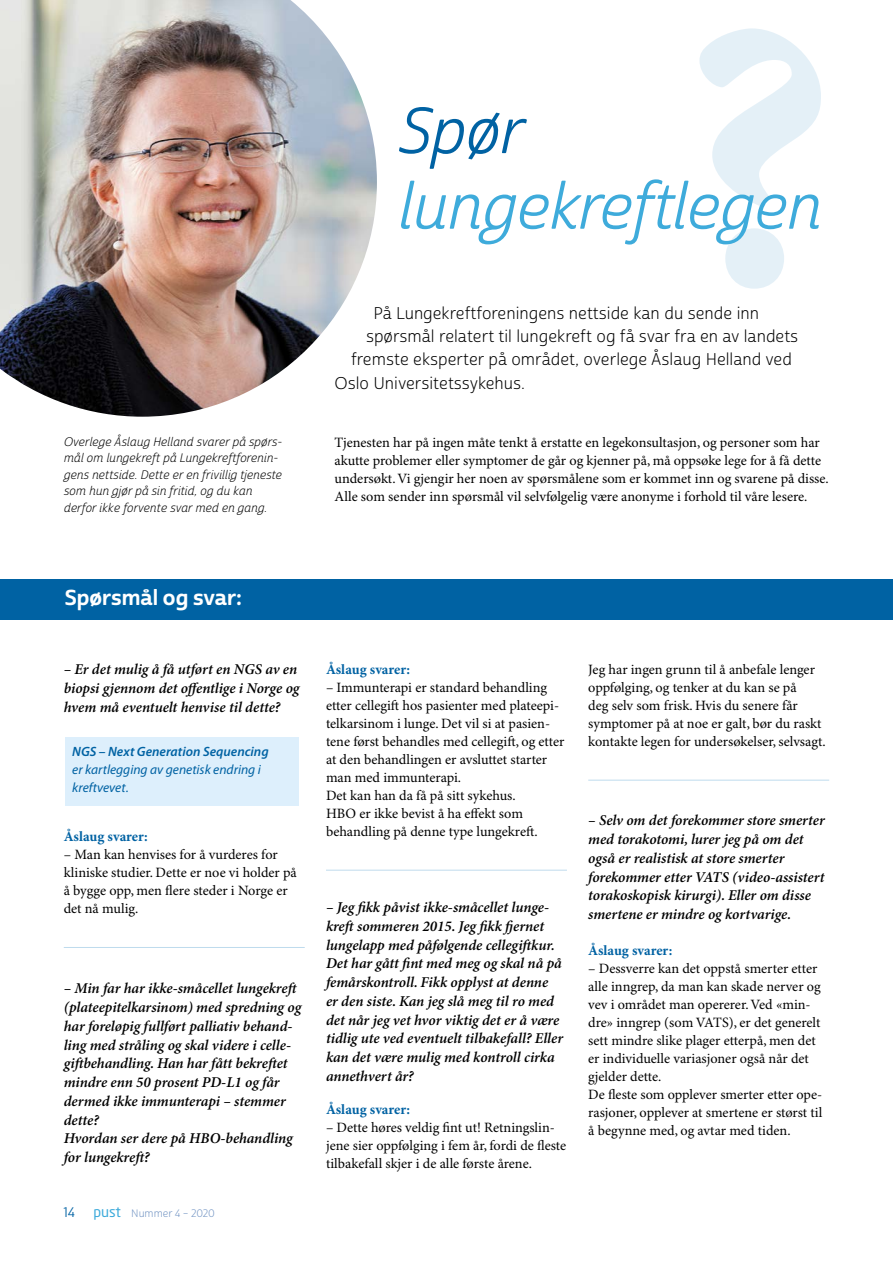
<style>
.page{position:relative;width:893px;height:1263px;background:#fff}
.page>*{position:absolute;margin:0;border:0;box-sizing:border-box;transform-origin:0 0}
.t1{font:700 384.3px "Minion Pro";color:#bfdbed}
.t2{font:63px "Cabrito Sans Nor Reg It";letter-spacing:-.015em;color:#3eabdb}
.t3{font:63px "Cabrito Sans Nor Reg It";color:#0062a3}
.t4{font:21px "Cabrito Sans Nor Bol";color:#fff}
.t5{font:16.5px "Cabrito Sans Nor Boo";color:#000}
.t6{font:italic 600 15px/18.8px "Minion Pro";letter-spacing:-.005em;color:#000}
.t7{font:14.25px/18px "Minion Pro";color:#000}
.t8{font:700 14.25px "Minion Pro";letter-spacing:-.005em;color:#0062a3}
.t9{font:italic 13.5px/18px "Myriad Pro";color:#0062a3}
.t10{font:italic 600 13.5px "Myriad Pro";color:#0062a3}
.t11{font:13.5px "Cabrito Sans Nor Reg";color:#0062a3}
.t12{font:12px/16.5px "Cabrito Sans Nor Boo It";color:#000}
.t13{font:10.5px "Cabrito Sans Nor Boo";color:#7294c3}
.s1{font-family:"Minion Pro";font-size:14.25px}
.s2{font-family:"Neo Sans W1 G";font-size:14.25px;color:#3eabdb}
</style>
<div class="page">
<div style="left:65px;top:737px;width:233px;height:68px;background:#ddeffc"></div>
<hr style="left:64px;top:947px;width:241px;height:1px;background:#bfdbed">
<hr style="left:326px;top:870px;width:241px;height:1px;background:#bfdbed">
<hr style="left:588px;top:780px;width:241px;height:1px;background:#bfdbed">
<div style="left:0;top:579px;width:893px;height:41px;background:#0062a3"></div>
<img style="left:0;top:0;width:377px;height:417px">
<p class="t12" style="left:64px;top:434px;width:220px">Overlege Åslaug Helland svarer på spørs&shy;mål om lungekreft på Lungekreftforenin&shy;gens nettside. Dette er en frivillig tjeneste som hun gjør på sin fritid, og du kan derfor ikke forvente svar med en gang.</p>
<h1 class="t1" style="left:682px;top:-68px;width:155px">?</h1>
<h2 class="t3" style="left:398px;top:93px;width:127px">Spør</h2>
<h2 class="t2" style="left:398px;top:169px;width:425px">lungekreftlegen</h2>
<p class="t5" style="left:373px;top:303px;width:387px">På Lungekreftforeningens nettside kan du sende inn</p>
<p class="t5" style="left:366px;top:326px;width:434px">spørsmål relatert til lungekreft og få svar fra en av landets</p>
<p class="t5" style="left:351px;top:350px;width:442px">fremste eksperter på området, overlege Åslaug Helland ved</p>
<p class="t5" style="left:334px;top:373px;width:192px">Oslo Universitetssykehus.</p>
<p class="t7" style="left:334px;top:434px;width:496px">Tjenesten har på ingen måte tenkt å erstatte en legekonsultasjon, og personer som har akutte problemer eller symptomer de går og kjenner på, må oppsøke lege for å få dette undersøkt. Vi gjengir her noen av spørsmålene som er kommet inn og svarene på disse.<br>Alle som sender inn spørsmål vil selvfølgelig være anonyme i forhold til våre lesere.</p>
<h3 class="t4" style="left:65px;top:585px;width:179px">Spørsmål og svar:</h3>
<p class="t6" style="left:64px;top:661px;width:237px">– Er det mulig å få utført en NGS av en biopsi gjennom det offentlige i Norge og hvem må eventuelt henvise til dette?</p>
<p class="t10" style="left:72px;top:744px;width:198px">NGS – Next Generation Sequencing</p>
<p class="t9" style="left:72px;top:761px;width:190px">er kartlegging av genetisk endring i kreftvevet<span class="s1">.</span></p>
<p class="t8" style="left:64px;top:828px;width:86px">Åslaug svarer:</p>
<p class="t7" style="left:64px;top:846px;width:235px">– Man kan henvises for å vurderes for kliniske studier. Dette er noe vi holder på å bygge opp, men flere steder i Norge er det nå mulig.</p>
<p class="t6" style="left:64px;top:980px;width:239px">– Min far har ikke-småcellet lungekreft (plateepitelkarsinom) med spredning og har foreløpig fullført palliativ behand&shy;ling med stråling og skal videre i celle&shy;giftbehandling. Han har fått bekreftet mindre enn 50 prosent PD-L1 og får dermed ikke immunterapi – stemmer dette?<br>Hvordan ser dere på HBO-behandling for lungekreft?</p>
<p class="t11" style="left:64px;top:1204px;width:13px">14</p>
<p class="t13" style="left:94px;top:1206px;width:123px"><span class="s2">pust</span> Nummer 4 – 2020</p>
<p class="t8" style="left:326px;top:661px;width:86px">Åslaug svarer:</p>
<p class="t7" style="left:326px;top:679px;width:240px">– Immunterapi er standard behandling etter cellegift hos pasienter med plateepi&shy;telkarsinom i lunge. Det vil si at pasien&shy;tene først behandles med cellegift, og etter at den behandlingen er avsluttet starter man med immunterapi.<br>Det kan han da få på sitt sykehus.<br>HBO er ikke bevist å ha effekt som behandling på denne type lungekreft.</p>
<p class="t6" style="left:326px;top:898px;width:239px">– Jeg fikk påvist ikke-småcellet lunge&shy;kreft sommeren 2015. Jeg fikk fjernet lungelapp med påfølgende cellegiftkur.<br>Det har gått fint med meg og skal nå på femårskontroll. Fikk opplyst at denne er den siste. Kan jeg slå meg til ro med det når jeg vet hvor viktig det er å være tidlig ute ved eventuelt tilbakefall? Eller kan det være mulig med kontroll cirka annethvert år?</p>
<p class="t8" style="left:326px;top:1101px;width:86px">Åslaug svarer:</p>
<p class="t7" style="left:326px;top:1119px;width:242px">– Dette høres veldig fint ut! Retningslin&shy;jene sier oppfølging i fem år, fordi de fleste tilbakefall skjer i de alle første årene.</p>
<p class="t7" style="left:588px;top:661px;width:239px">Jeg har ingen grunn til å anbefale lenger oppfølging, og tenker at du kan se på<br>deg selv som frisk. Hvis du senere får symptomer på at noe er galt, bør du raskt kontakte legen for undersøkelser, selvsagt.</p>
<p class="t6" style="left:588px;top:812px;width:238px">– Selv om det forekommer store smerter med torakotomi, lurer jeg på om det også er realistisk at store smerter forekommer etter VATS (video-assistert torakoskopisk kirurgi). Eller om disse smertene er mindre og kortvarige.</p>
<p class="t8" style="left:588px;top:942px;width:86px">Åslaug svarer:</p>
<p class="t7" style="left:588px;top:960px;width:236px">– Dessverre kan det oppstå smerter etter alle inngrep, da man kan skade nerver og vev i området man opererer. Ved «min&shy;dre» inngrep (som VATS), er det generelt sett mindre slike plager etterpå, men det er individuelle variasjoner også når det gjelder dette.<br>De fleste som opplever smerter etter ope&shy;rasjoner, opplever at smertene er størst til å begynne med, og avtar med tiden.</p>
</div>
